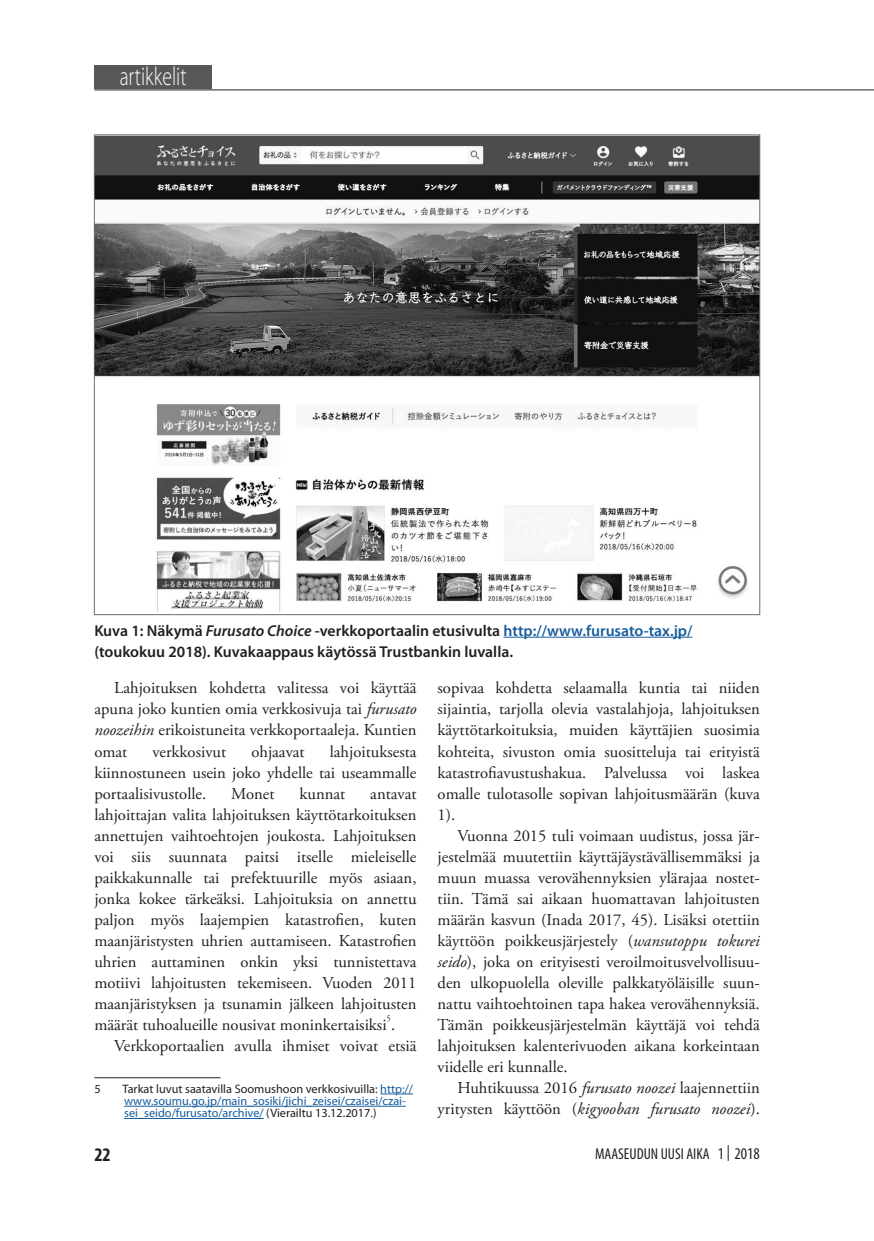
<style>
.page{position:relative;width:874px;height:1241px;background:#fff}
.page>*{position:absolute;margin:0;border:0;box-sizing:border-box;transform-origin:0 0}
.t1{font:300 26.25px "Myriad Pro";color:#fff;scale:.75 1}
.t2{font:700 condensed 19.25px "Myriad Pro";color:#231f20}
.t3{font:16.62px/21px "Adobe Garamond Pro";color:#231f20;text-align:justify}
.t4{font:600 15.75px/21px "Myriad Pro";color:#231f20}
.t5{font:condensed 15.75px "Myriad Pro";color:#231f20}
.t6{font:12.25px/12.2px "Myriad Pro";color:#175d9e}
.t7{font:12.25px "Myriad Pro";color:#231f20}
.t8{font:8.75px "Adobe Garamond Pro";color:#231f20}
.s1{font-style:italic}
.s2{color:#175d9e}
.s3{color:#231f20}
.s4{font-size:16.45px}
</style>
<div class="page">
<hr style="left:94px;top:90px;width:779px;height:1px;background:#231f20">
<div style="left:94px;top:66px;width:118px;height:23px;background:#57585a"></div>
<hr style="left:94px;top:1077px;width:126px;height:1px;background:#231f20">
<hr style="left:380px;top:1093px;width:33px;height:1px;background:#175d9e">
<hr style="left:124px;top:1105px;width:281px;height:1px;background:#175d9e">
<hr style="left:124px;top:1117px;width:139px;height:1px;background:#175d9e">
<img style="left:96px;top:137px;width:661px;height:474px">
<hr style="left:503px;top:636px;width:189px;height:1px;background:#175d9e">
<h1 class="t1" style="left:120px;top:62px;width:90px">artikkelit</h1>
<p class="t4" style="left:94px;top:619px;width:599px">Kuva 1: Näkymä <span class="s1">Furusato Choice</span> -verkkoportaalin etusivulta <span class="s2">http://www.furusato-tax.jp/ </span>(toukokuu 2018). Kuvakaappaus käytössä Trustbankin luvalla.</p>
<p class="t3" style="left:94px;top:678px;width:323px;text-indent:20px">Lahjoituksen kohdetta valitessa voi käyttää apuna joko kuntien omia verkkosivuja tai <span class="s1">furusato noozeihin</span> erikoistuneita verkkoportaaleja. Kuntien omat</p>
<p class="t3" style="left:94px;top:741px;width:323px;text-indent:235px">lahjoituksesta kiinnostuneen usein joko yhdelle tai useammalle portaalisivustolle.</p>
<p class="t3" style="left:152px;top:741px;width:75px">verkkosivut</p>
<p class="t3" style="left:251px;top:741px;width:55px">ohjaavat</p>
<p class="t3" style="left:231px;top:783px;width:45px">Monet</p>
<p class="t3" style="left:299px;top:783px;width:47px">kunnat</p>
<p class="t3" style="left:94px;top:783px;width:323px;text-indent:276px">antavat lahjoittajan valita lahjoituksen käyttötarkoituksen annettujen vaihtoehtojen joukosta. Lahjoituksen voi siis suunnata paitsi itselle mieleiselle paikkakunnalle tai prefektuurille myös asiaan, jonka kokee tärkeäksi. Lahjoituksia on annettu paljon myös laajempien katastrofien, kuten maanjäristysten uhrien auttamiseen. Katastrofien uhrien auttaminen onkin yksi tunnistettava motiivi lahjoitusten tekemiseen. Vuoden 2011 maanjäristyksen ja tsunamin jälkeen lahjoitusten määrät tuhoalueille nousivat moninkertaisiksi .</p>
<p class="t8" style="left:386px;top:1012px;width:6px">5</p>
<p class="t3" style="left:114px;top:1035px;width:304px">Verkkoportaalien avulla ihmiset voivat etsiä</p>
<p class="t7" style="left:94px;top:1080px;width:8px">5</p>
<p class="t6" style="left:122px;top:1082px;width:292px"><span class="s3">Tarkat luvut saatavilla Soomushoon verkkosivuilla:</span> http:// www.soumu.go.jp/main_sosiki/jichi_zeisei/czaisei/czai&shy;sei_seido/furusato/archive/ <span class="s3">(Vierailtu 13.12.2017.)</span></p>
<p class="t3" style="left:437px;top:678px;width:323px">sopivaa kohdetta selaamalla kuntia tai niiden sijaintia, tarjolla olevia vastalahjoja, lahjoituksen käyttötarkoituksia, muiden käyttäjien suosimia kohteita, sivuston omia suositteluja tai erityistä katastrofiavustushakua. Palvelussa voi laskea omalle tulotasolle sopivan lahjoitusmäärän (kuva 1).</p>
<p class="t3" style="left:437px;top:825px;width:323px;text-indent:20px">Vuonna 2015 tuli voimaan uudistus, jossa jär&shy;jestelmää muutettiin käyttäjäystävällisemmäksi ja muun muassa verovähennyksien ylärajaa nostet&shy;tiin. Tämä sai aikaan huomattavan lahjoitusten määrän kasvun (Inada 2017, 45). Lisäksi otettiin käyttöön poikkeusjärjestely (<span class="s1">wansutoppu tokurei seido</span>), joka on erityisesti veroilmoitusvelvollisuu&shy;den ulkopuolella oleville palkkatyöläisille suun&shy;nattu vaihtoehtoinen tapa hakea verovähennyksiä.<br>Tämän poikkeusjärjestelmän käyttäjä voi tehdä lahjoituksen kalenterivuoden aikana korkeintaan viidelle eri kunnalle.</p>
<p class="t3" style="left:437px;top:1077px;width:323px;text-align:right">Huhtikuussa 2016 <span class="s1">furusato noozei</span> laajennettiin yritysten käyttöön (<span class="s1">kigyooban furusato noozei</span>).</p>
<p class="t2" style="left:94px;top:1142px;width:18px">22</p>
<p class="t5" style="left:595px;top:1143px;width:166px">MAASEUDUN UUSI AIKA <span class="s4">1</span> | <span class="s4">2018</span></p>
</div>
